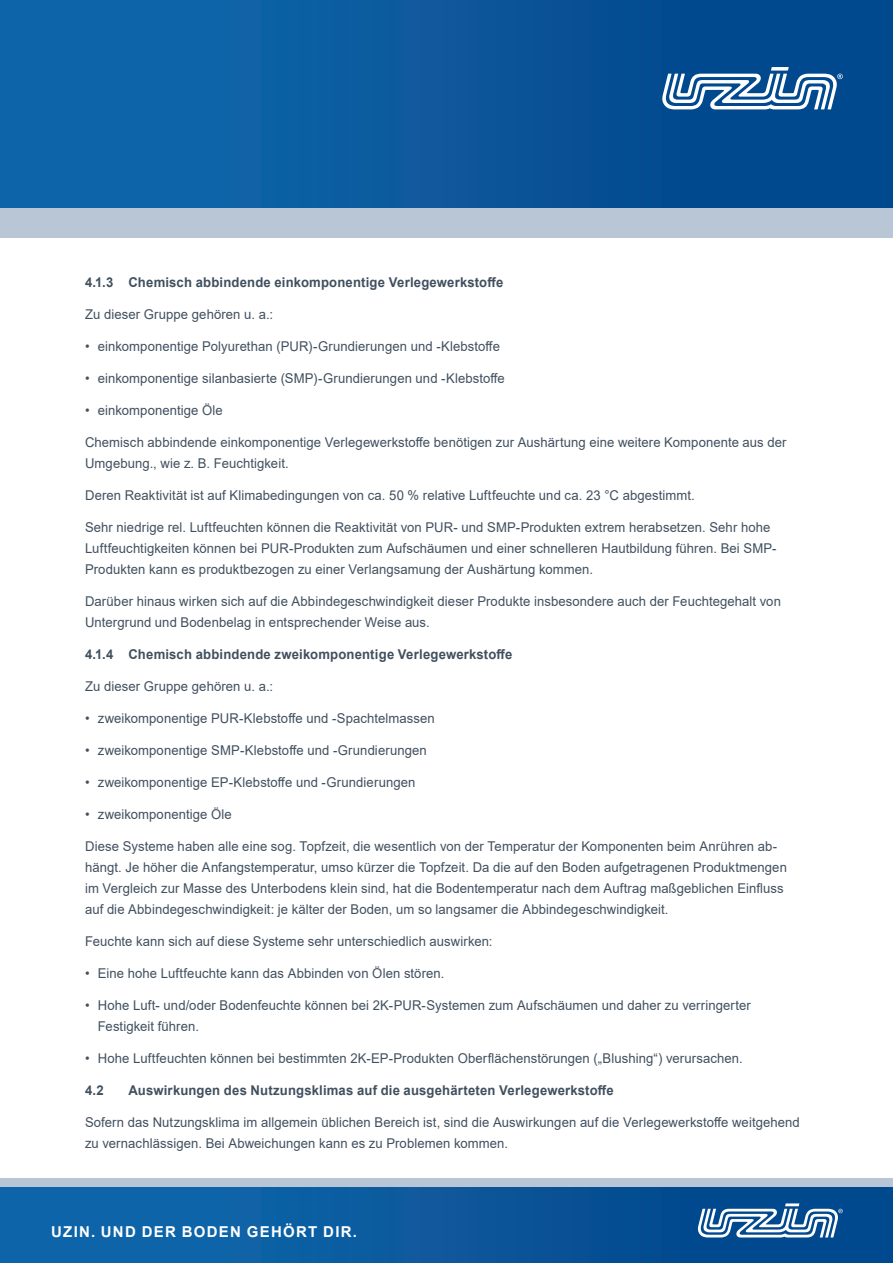
<style>
.page{position:relative;width:893px;height:1263px;background:#fff}
.page>*{position:absolute;margin:0;border:0;box-sizing:border-box;transform-origin:0 0}
.t1{font:700 15px "Arial";letter-spacing:.085em;color:#fff}
.BU_Links_VERSAL{font:13.5px/21.3px "Arial";letter-spacing:.005em;color:#41505f}
.BU_Links_VERSAL-2{font:700 13.5px "Arial";letter-spacing:.015em;color:#41505f}
</style>
<div class="page">
<div style="left:0;top:1186px;width:893px;height:77px;background:linear-gradient(to right,#1269ad,#01448a)"></div>
<div style="left:0;top:1178px;width:893px;height:8px;background:#b8c6d6"></div>
<div style="left:0;top:0;width:893px;height:208px;background:linear-gradient(to right,#1269ad,#01448a)"></div>
<div style="left:0;top:208px;width:893px;height:30px;background:#b8c6d6"></div>
<svg style="left:698px;top:1203px;width:145px;height:34px"></svg>
<svg style="left:662px;top:67px;width:181px;height:42px"></svg>
<p class="BU_Links_VERSAL-2" style="left:85px;top:273px;width:420px">4.1.3 Chemisch abbindende einkomponentige Verlegewerkstoffe</p>
<p class="BU_Links_VERSAL" style="left:85px;top:303px;width:190px">Zu dieser Gruppe gehören u. a.:</p>
<p class="BU_Links_VERSAL" style="left:85px;top:335px;width:416px">• einkomponentige Polyurethan (PUR)-Grundierungen und -Klebstoffe</p>
<p class="BU_Links_VERSAL" style="left:85px;top:367px;width:421px">• einkomponentige silanbasierte (SMP)-Grundierungen und -Klebstoffe</p>
<p class="BU_Links_VERSAL" style="left:85px;top:399px;width:139px">• einkomponentige Öle</p>
<p class="BU_Links_VERSAL" style="left:85px;top:431px;width:703px">Chemisch abbindende einkomponentige Verlegewerkstoffe benötigen zur Aushärtung eine weitere Komponente aus der<br>Umgebung., wie z. B. Feuchtigkeit.</p>
<p class="BU_Links_VERSAL" style="left:85px;top:484px;width:611px">Deren Reaktivität ist auf Klimabedingungen von ca. 50 % relative Luftfeuchte und ca. 23 °C abgestimmt.</p>
<p class="BU_Links_VERSAL" style="left:85px;top:516px;width:693px">Sehr niedrige rel. Luftfeuchten können die Reaktivität von PUR- und SMP-Produkten extrem herabsetzen. Sehr hohe<br>Luftfeuchtigkeiten können bei PUR-Produkten zum Aufschäumen und einer schnelleren Hautbildung führen. Bei SMP-<br>Produkten kann es produktbezogen zu einer Verlangsamung der Aushärtung kommen.</p>
<p class="BU_Links_VERSAL" style="left:85px;top:590px;width:697px">Darüber hinaus wirken sich auf die Abbindegeschwindigkeit dieser Produkte insbesondere auch der Feuchtegehalt von<br>Untergrund und Bodenbelag in entsprechender Weise aus.</p>
<p class="BU_Links_VERSAL-2" style="left:85px;top:645px;width:429px">4.1.4 Chemisch abbindende zweikomponentige Verlegewerkstoffe</p>
<p class="BU_Links_VERSAL" style="left:85px;top:675px;width:190px">Zu dieser Gruppe gehören u. a.:</p>
<p class="BU_Links_VERSAL" style="left:85px;top:707px;width:351px">• zweikomponentige PUR-Klebstoffe und -Spachtelmassen</p>
<p class="BU_Links_VERSAL" style="left:85px;top:739px;width:343px">• zweikomponentige SMP-Klebstoffe und -Grundierungen</p>
<p class="BU_Links_VERSAL" style="left:85px;top:771px;width:332px">• zweikomponentige EP-Klebstoffe und -Grundierungen</p>
<p class="BU_Links_VERSAL" style="left:85px;top:803px;width:148px">• zweikomponentige Öle</p>
<p class="BU_Links_VERSAL" style="left:85px;top:835px;width:703px">Diese Systeme haben alle eine sog. Topfzeit, die wesentlich von der Temperatur der Komponenten beim Anrühren ab&shy;hängt. Je höher die Anfangstemperatur, umso kürzer die Topfzeit. Da die auf den Boden aufgetragenen Produktmengen im Vergleich zur Masse des Unterbodens klein sind, hat die Bodentemperatur nach dem Auftrag maßgeblichen Einfluss auf die Abbindegeschwindigkeit: je kälter der Boden, um so langsamer die Abbindegeschwindigkeit.</p>
<p class="BU_Links_VERSAL" style="left:85px;top:931px;width:409px">Feuchte kann sich auf diese Systeme sehr unterschiedlich auswirken:</p>
<p class="BU_Links_VERSAL" style="left:85px;top:962px;width:361px">• Eine hohe Luftfeuchte kann das Abbinden von Ölen stören.</p>
<p class="BU_Links_VERSAL" style="left:98px;top:994px;width:655px;text-indent:-13px">• Hohe Luft- und/oder Bodenfeuchte können bei 2K-PUR-Systemen zum Aufschäumen und daher zu verringerter<br>Festigkeit führen.</p>
<p class="BU_Links_VERSAL" style="left:85px;top:1048px;width:659px">• Hohe Luftfeuchten können bei bestimmten 2K-EP-Produkten Oberflächenstörungen („Blushing“) verursachen.</p>
<p class="BU_Links_VERSAL-2" style="left:85px;top:1081px;width:20px">4.2</p>
<p class="BU_Links_VERSAL-2" style="left:129px;top:1081px;width:487px">Auswirkungen des Nutzungsklimas auf die ausgehärteten Verlegewerkstoffe</p>
<p class="BU_Links_VERSAL" style="left:85px;top:1111px;width:716px">Sofern das Nutzungsklima im allgemein üblichen Bereich ist, sind die Auswirkungen auf die Verlegewerkstoffe weitgehend zu vernachlässigen. Bei Abweichungen kann es zu Problemen kommen.</p>
<p class="t1" style="left:51px;top:1221px;width:307px">UZIN. UND DER BODEN GEHÖRT DIR.</p>
</div>
